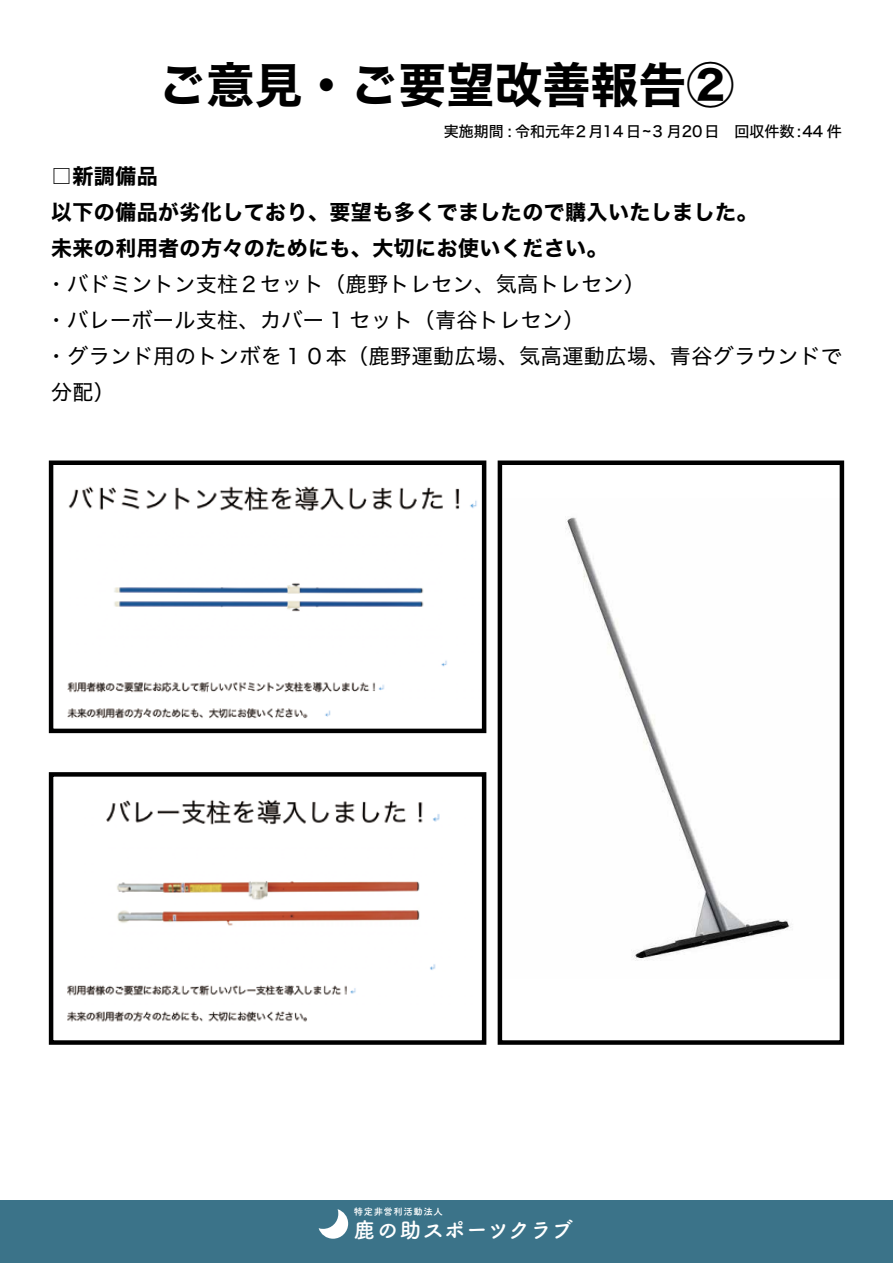
<style>
.page{position:relative;width:893px;height:1263px;background:#fff}
.page>*{position:absolute;margin:0;border:0;box-sizing:border-box;transform-origin:0 0}
.t1{font:48px "Hiragino Sans W7";color:#000}
.t2{font:700 21.75px "Tsuku B Rd Gothic";letter-spacing:-.02em;color:#fff}
.t3{font:21px/36px "Hiragino Sans W4";letter-spacing:.02em;color:#000}
.t4{font:21px/36px "Hiragino Sans W7";letter-spacing:.02em;color:#000}
.t5{font:15px "Hiragino Sans W5";color:#000}
.t6{font:700 9.45px "Tsuku B Rd Gothic";letter-spacing:.06em;color:#fff}
</style>
<div class="page">
<img style="left:566px;top:517px;width:225px;height:444px">
<img style="left:67px;top:799px;width:373px;height:223px">
<div style="left:0;top:1200px;width:893px;height:63px;background:#3b7389"></div>
<svg style="left:319px;top:1209px;width:29px;height:30px"></svg>
<img style="left:67px;top:486px;width:410px;height:233px">
<div style="left:49px;top:460px;width:437px;height:273px;border:4px solid #000"></div>
<div style="left:49px;top:772px;width:437px;height:273px;border:4px solid #000"></div>
<div style="left:498px;top:460px;width:346px;height:585px;border:4px solid #000"></div>
<h1 class="t1" style="left:158px;top:47px;width:577px">ご意見・ご要望改善報告②</h1>
<p class="t5" style="left:444px;top:117px;width:399px">実施期間 : 令和元年２月14 日~3 月20日　回収件数 :44 件</p>
<p class="t4" style="left:51px;top:159px;width:708px">□新調備品<br>以下の備品が劣化しており、要望も多くでましたので購入いたしました。未来の利用者の方々のためにも、大切にお使いください。</p>
<p class="t3" style="left:46px;top:265px;width:797px">・バドミントン支柱２セット（鹿野トレセン、気高トレセン）<br>・バレーボール支柱、カバー 1 セット（青谷トレセン）<br>・グランド用のトンボを１０本（鹿野運動広場、気高運動広場、青谷グラウンドで分配）</p>
<p class="t6" style="left:354px;top:1204px;width:91px">特定非営利活動法人</p>
<p class="t2" style="left:354px;top:1212px;width:221px">鹿の助スポーツクラブ</p>
</div>
